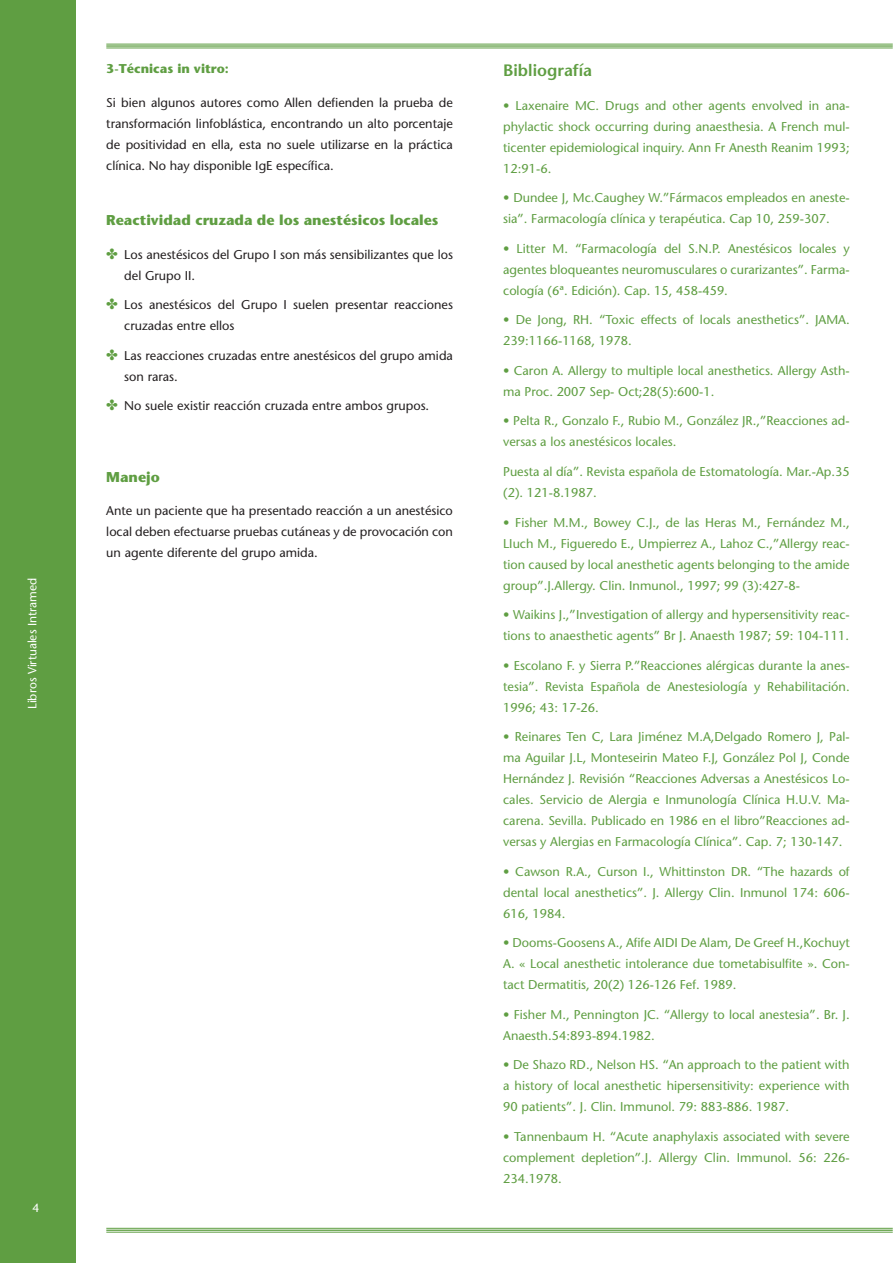
<style>
.page{position:relative;width:893px;height:1263px;background:#fff}
.page>*{position:absolute;margin:0;border:0;box-sizing:border-box;transform-origin:0 0}
.t1{font:600 16.5px "Stone Sans";color:#5f9e42}
.t2{font:700 14.25px "Stone Sans";color:#5f9e42}
.t3{font:12.75px/21px "Stone Sans";color:#5f9e42;text-align:justify}
.t4{font:12.75px/21px "Stone Sans";color:#231f20}
.t5{font:700 12.75px "Stone Sans";color:#5f9e42}
.t6{font:12px "Stone Sans";color:#fff}
</style>
<div class="page">
<div style="left:0;top:0;width:75px;height:1263px;background:#5f9e42"></div>
<hr style="left:106px;top:44px;width:787px;height:1px;background:#5e9e42">
<hr style="left:106px;top:45px;width:787px;height:2px;background:#5e9e42">
<hr style="left:106px;top:48px;width:787px;height:1px;background:#5e9e42">
<hr style="left:106px;top:1228px;width:787px;height:1px;background:#5e9e42">
<hr style="left:106px;top:1229px;width:787px;height:2px;background:#5e9e42">
<hr style="left:106px;top:1232px;width:787px;height:1px;background:#5e9e42">
<p class="t6" style="left:25px;top:709px;width:133px;rotate:-90deg">Libros Virtuales Intramed</p>
<p class="t5" style="left:106px;top:61px;width:124px">3-Técnicas in vitro:</p>
<p class="t4" style="left:106px;top:92px;width:348px;text-align:justify">Si bien algunos autores como Allen defienden la prueba de transformación linfoblástica, encontrando un alto porcentaje de positividad en ella, esta no suele utilizarse en la práctica clínica. No hay disponible IgE específica.</p>
<p class="t2" style="left:106px;top:211px;width:334px">Reactividad cruzada de los anestésicos locales</p>
<p class="t4" style="left:124px;top:244px;width:330px">Los anestésicos del Grupo I son más sensibilizantes que los del Grupo II.</p>
<p class="t4" style="left:124px;top:294px;width:330px">Los anestésicos del Grupo I suelen presentar reacciones cruzadas entre ellos</p>
<p class="t4" style="left:124px;top:345px;width:330px">Las reacciones cruzadas entre anestésicos del grupo amida son raras.</p>
<p class="t4" style="left:124px;top:395px;width:306px">No suele existir reacción cruzada entre ambos grupos.</p>
<p class="t2" style="left:106px;top:468px;width:55px">Manejo</p>
<p class="t4" style="left:106px;top:500px;width:348px;text-align:justify">Ante un paciente que ha presentado reacción a un anestésico local deben efectuarse pruebas cutáneas y de provocación con un agente diferente del grupo amida.</p>
<p class="t1" style="left:503px;top:60px;width:90px">Bibliografía</p>
<p class="t3" style="left:503px;top:95px;width:348px">• Laxenaire MC. Drugs and other agents envolved in ana&shy;phylactic shock occurring during anaesthesia. A French mul&shy;ticenter epidemiological inquiry. Ann Fr Anesth Reanim 1993; 12:91-6.</p>
<p class="t3" style="left:503px;top:187px;width:348px">• Dundee J, Mc.Caughey W.”Fármacos empleados en aneste&shy;sia”. Farmacología clínica y terapéutica. Cap 10, 259-307.</p>
<p class="t3" style="left:503px;top:238px;width:348px">• Litter M. “Farmacología del S.N.P. Anestésicos locales y agentes bloqueantes neuromusculares o curarizantes”. Farma&shy;cología (6ª. Edición). Cap. 15, 458-459.</p>
<p class="t3" style="left:503px;top:310px;width:348px">• De Jong, RH. “Toxic effects of locals anesthetics”. JAMA.<br>239:1166-1168, 1978.</p>
<p class="t3" style="left:503px;top:360px;width:348px">• Caron A. Allergy to multiple local anesthetics. Allergy Asth&shy;ma Proc. 2007 Sep- Oct;28(5):600-1.</p>
<p class="t3" style="left:503px;top:411px;width:348px">• Pelta R., Gonzalo F., Rubio M., González JR.,”Reacciones ad&shy;versas a los anestésicos locales.</p>
<p class="t3" style="left:503px;top:461px;width:348px">Puesta al día”. Revista española de Estomatología. Mar.-Ap.35 (2). 121-8.1987.</p>
<p class="t3" style="left:503px;top:512px;width:348px">• Fisher M.M., Bowey C.J., de las Heras M., Fernández M., LIuch M., Figueredo E., Umpierrez A., Lahoz C.,”Allergy reac&shy;tion caused by local anesthetic agents belonging to the amide group”.J.Allergy. Clin. Inmunol., 1997; 99 (3):42 7-8-</p>
<p class="t3" style="left:503px;top:604px;width:348px">• Waikins J.,”Investigation of allergy and hypersensitivity reac&shy;tions to anaesthetic agents” Br J. Anaesth 1987; 59: 104-111.</p>
<p class="t3" style="left:503px;top:655px;width:348px">• Escolano F. y Sierra P.”Reacciones alérgicas durante la anes&shy;tesia”. Revista Española de Anestesiología y Rehabilitación.<br>1996; 43 : 17-26.</p>
<p class="t3" style="left:503px;top:726px;width:348px">• Reinares Ten C, Lara Jiménez M.A,Delgado Romero J, Pal&shy;ma Aguilar J.L, Monteseirin Mateo F.J, González Pol J, Conde Hernández J. Revisión “Reacciones Adversas a Anestésicos Lo&shy;cales. Servicio de Alergia e Inmunología Clínica H.U.V. Ma&shy;carena. Sevilla. Publicado en 1986 en el libro”Reacciones ad&shy;versas y Alergias en Farmacología Clínica”. Cap. 7; 130-147.</p>
<p class="t3" style="left:503px;top:861px;width:348px">• Cawson R.A., Curson I., Whittinston DR. “The hazards of dental local anesthetics”. J. Allergy Clin. Inmunol 174: 606- 616, 1984.</p>
<p class="t3" style="left:503px;top:932px;width:348px">• Dooms-Goosens A., Afife AIDI De Alam, De Greef H.,Kochuyt A. « Local anesthetic intolerance due tometabisulfite ». Con&shy;tact Dermatitis, 20(2) 126-126 Fef. 1989.</p>
<p class="t3" style="left:503px;top:1004px;width:348px">• Fisher M., Pennington JC. “Allergy to local anestesia”. Br. J.<br>Anaesth.54:893-894.1982.</p>
<p class="t3" style="left:503px;top:1054px;width:348px">• De Shazo RD., Nelson HS. “An approach to the patient with a history of local anesthetic hipersensitivity: experience with 90 patients”. J. Clin. Immunol. 79: 883-886. 1987.</p>
<p class="t3" style="left:503px;top:1126px;width:348px">• Tannenbaum H. “Acute anaphylaxis associated with severe complement depletion”.J. Allergy Clin. Immunol. 56: 226- 234.1978.</p>
</div>
